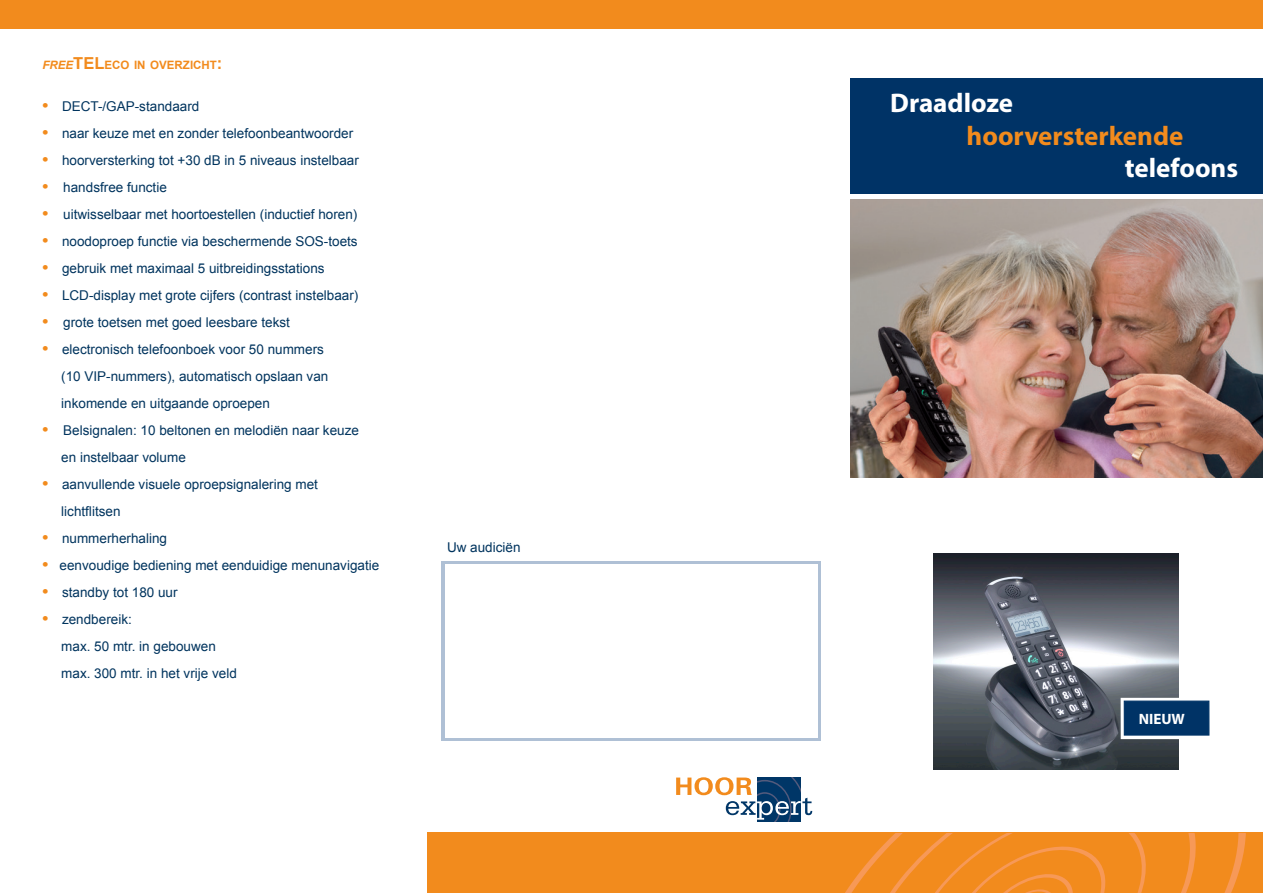
<style>
.page{position:relative;width:1263px;height:893px;background:#fff}
.page>*{position:absolute;margin:0;border:0;box-sizing:border-box;transform-origin:0 0}
.t1{font:700 27px "Myriad Pro";color:#fff}
.t2{font:700 27px "Myriad Pro";color:#f28b1d}
.t3{font:700 15px "Myriad Pro";color:#fff}
.t4{font:13.5px/27px "Arial";color:#00345e}
.t5{font:700 11.55px "Arial";color:#f28b1d}
.s1{font-style:italic}
.s2{font-size:16.5px}
.s3{font-weight:700;font-size:16.5px;color:#f28b1d}
</style>
<div class="page">
<div style="left:442px;top:561px;width:379px;height:180px;background:#afc0d5"></div>
<img style="left:850px;top:200px;width:413px;height:277px">
<div style="left:427px;top:833px;width:836px;height:60px;background:#f28b1d"></div>
<svg style="left:845px;top:833px;width:401px;height:60px"></svg>
<div style="left:850px;top:78px;width:413px;height:115px;background:#036"></div>
<div style="left:0;top:0;width:1263px;height:28px;background:#f28b1d"></div>
<svg style="left:676px;top:777px;width:136px;height:45px"></svg>
<img style="left:934px;top:554px;width:244px;height:216px">
<div style="left:445px;top:564px;width:373px;height:174px;background:#fff"></div>
<svg style="left:1120px;top:698px;width:90px;height:41px"></svg>
<div style="left:1124px;top:701px;width:85px;height:34px;background:#036"></div>
<div style="left:1124px;top:701px;width:85px;height:35px;border:1px solid #036"></div>
<p class="t5" style="left:43px;top:58px;width:181px"><span class="s1">FREE</span><span class="s2">TEL</span>ECO IN OVERZICHT<span class="s2">:</span></p>
<p class="t4" style="left:43px;top:93px;width:158px"><span class="s3">•</span> DECT-/GAP-standaard</p>
<p class="t4" style="left:43px;top:120px;width:312px"><span class="s3">•</span> naar keuze met en zonder telefoonbeantwoorder</p>
<p class="t4" style="left:43px;top:147px;width:318px"><span class="s3">•</span> hoorversterking tot +30 dB in 5 niveaus instelbaar</p>
<p class="t4" style="left:43px;top:174px;width:126px"><span class="s3">•</span> handsfree functie</p>
<p class="t4" style="left:43px;top:201px;width:316px"><span class="s3">•</span> uitwisselbaar met hoortoestellen (inductief horen)</p>
<p class="t4" style="left:43px;top:228px;width:317px"><span class="s3">•</span> noodoproep functie via beschermende SOS-toets</p>
<p class="t4" style="left:43px;top:255px;width:284px"><span class="s3">•</span> gebruik met maximaal 5 uitbreidingsstations</p>
<p class="t4" style="left:43px;top:282px;width:317px"><span class="s3">•</span> LCD-display met grote cijfers (contrast instelbaar)</p>
<p class="t4" style="left:43px;top:309px;width:249px"><span class="s3">•</span> grote toetsen met goed leesbare tekst</p>
<p class="t4" style="left:43px;top:336px;width:283px"><span class="s3">•</span> electronisch telefoonboek voor 50 nummers</p>
<p class="t4" style="left:61px;top:363px;width:269px">(10 VIP-nummers), automatisch opslaan van inkomende en uitgaande oproepen</p>
<p class="t4" style="left:43px;top:417px;width:318px"><span class="s3">•</span> Belsignalen: 10 beltonen en melodiën naar keuze</p>
<p class="t4" style="left:61px;top:444px;width:126px">en instelbaar volume</p>
<p class="t4" style="left:43px;top:471px;width:277px"><span class="s3">•</span> aanvullende visuele oproepsignalering met</p>
<p class="t4" style="left:61px;top:498px;width:61px">lichtflitsen</p>
<p class="t4" style="left:43px;top:525px;width:126px"><span class="s3">•</span> nummerherhaling</p>
<p class="t4" style="left:43px;top:552px;width:338px"><span class="s3">•</span> eenvoudige bediening met eenduidige menunavigatie</p>
<p class="t4" style="left:43px;top:579px;width:137px"><span class="s3">•</span> standby tot 180 uur</p>
<p class="t4" style="left:43px;top:606px;width:91px"><span class="s3">•</span> zendbereik:</p>
<p class="t4" style="left:61px;top:633px;width:156px">max. 50 mtr. in gebouwen</p>
<p class="t4" style="left:61px;top:660px;width:177px">max. 300 mtr. in het vrije veld</p>
<p class="t4" style="left:447px;top:534px;width:75px">Uw audiciën</p>
<p class="t1" style="left:890px;top:86px;width:124px">Draadloze</p>
<p class="t2" style="left:966px;top:118px;width:218px">hoorversterkende</p>
<p class="t1" style="left:1125px;top:150px;width:115px">telefoons</p>
<p class="t3" style="left:1139px;top:710px;width:48px">NIEUW</p>
</div>
